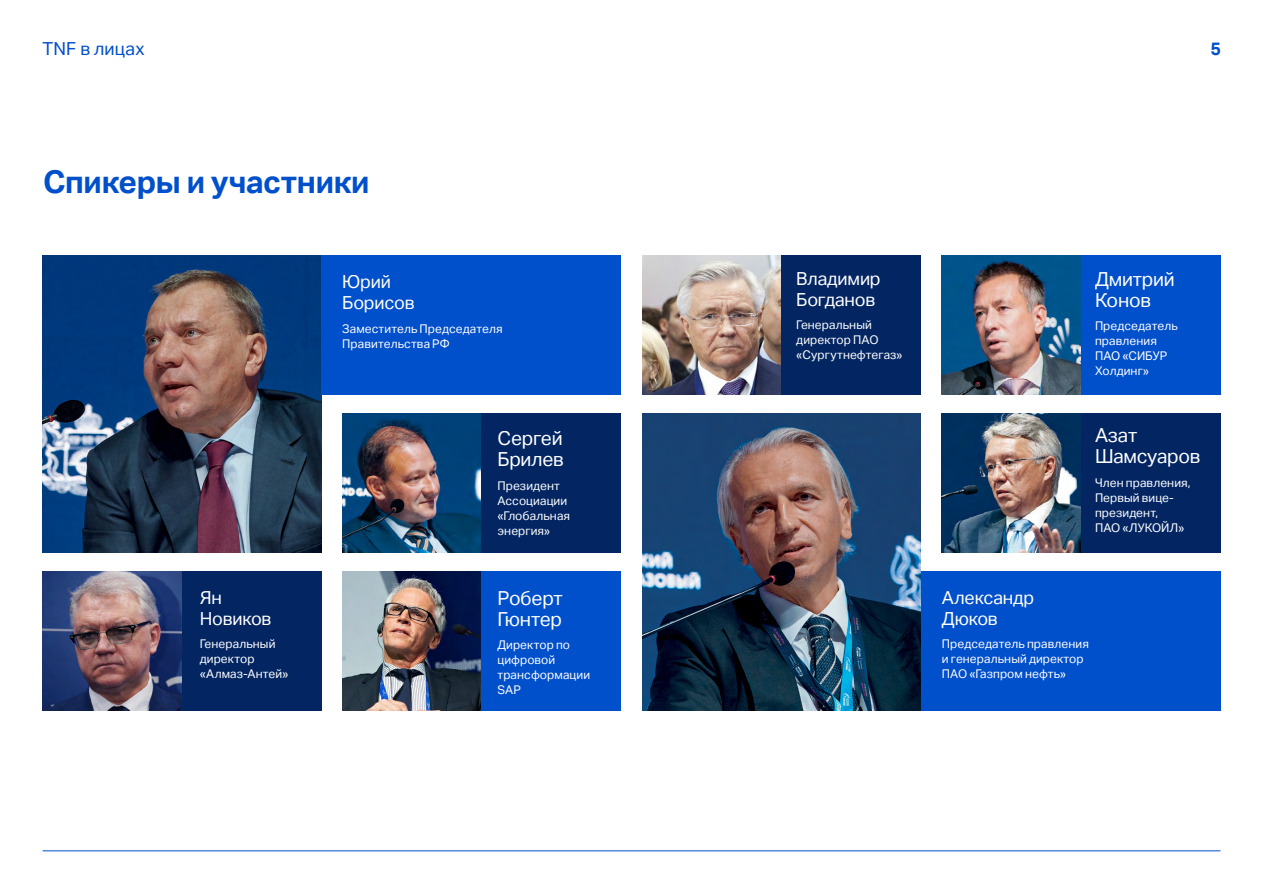
<style>
.page{position:relative;width:1263px;height:893px;background:#fff}
.page>*{position:absolute;margin:0;border:0;box-sizing:border-box;transform-origin:0 0}
.t1{font:700 31.5px "Aktiv Grotesk";letter-spacing:-.01em;color:#004fcb}
.t2{font:19.35px/21px "Aktiv Grotesk";letter-spacing:-.015em;color:#fff}
.t3{font:18px/21px "Aktiv Grotesk";letter-spacing:-.01em;color:#fff}
.t4{font:18px "Aktiv Grotesk";letter-spacing:.01em;color:#004fcb}
.t5{font:700 18px "Aktiv Grotesk";color:#004fcb}
.t6{font:12px/15px "Aktiv Grotesk";letter-spacing:.01em;color:#fff}
</style>
<div class="page">
<hr style="left:43px;top:850px;width:1177px;height:1px;background:#004fcb">
<img style="left:43px;top:255px;width:278px;height:298px">
<img style="left:642px;top:413px;width:279px;height:298px">
<img style="left:43px;top:571px;width:140px;height:140px">
<img style="left:342px;top:413px;width:140px;height:140px">
<img style="left:342px;top:571px;width:140px;height:140px">
<img style="left:942px;top:255px;width:139px;height:140px">
<img style="left:942px;top:413px;width:139px;height:140px">
<img style="left:642px;top:255px;width:139px;height:140px">
<div style="left:183px;top:571px;width:139px;height:140px;background:#032663"></div>
<div style="left:482px;top:413px;width:139px;height:140px;background:#032663"></div>
<div style="left:482px;top:571px;width:139px;height:140px;background:#004fcb"></div>
<div style="left:321px;top:255px;width:300px;height:140px;background:#004fcb"></div>
<div style="left:921px;top:571px;width:299px;height:140px;background:#004fcb"></div>
<div style="left:1081px;top:255px;width:139px;height:140px;background:#004fcb"></div>
<div style="left:1081px;top:413px;width:139px;height:140px;background:#032663"></div>
<div style="left:781px;top:255px;width:140px;height:140px;background:#032663"></div>
<h3 class="t4" style="left:43px;top:39px;width:104px">TNF в лицах</h3>
<h1 class="t1" style="left:43px;top:163px;width:328px">Спикеры и участники</h1>
<h3 class="t3" style="left:342px;top:271px;width:74px">Юрий<br>Борисов</h3>
<p class="t6" style="left:342px;top:321px;width:162px">Заместитель Председателя<br>Правительства РФ</p>
<h3 class="t3" style="left:200px;top:587px;width:73px">Ян<br>Новиков</h3>
<p class="t6" style="left:200px;top:636px;width:90px">Генеральный директор «Алмаз-Антей»</p>
<h2 class="t2" style="left:497px;top:428px;width:68px">Сергей<br>Брилев</h2>
<p class="t6" style="left:497px;top:478px;width:74px">Президент<br>Ассоциации «Глобальная энергия»</p>
<h2 class="t2" style="left:497px;top:587px;width:67px">Роберт<br>Гюнтер</h2>
<p class="t6" style="left:497px;top:637px;width:94px">Директор по цифровой трансформации<br>SAP</p>
<h3 class="t5" style="left:1210px;top:39px;width:12px">5</h3>
<h3 class="t3" style="left:796px;top:268px;width:86px">Владимир<br>Богданов</h3>
<p class="t6" style="left:796px;top:318px;width:108px">Генеральный директор ПАО «Сургутнефтегаз»</p>
<h2 class="t2" style="left:1095px;top:269px;width:81px">Дмитрий<br>Конов</h2>
<p class="t6" style="left:1095px;top:319px;width:84px">Председатель правления<br>ПАО «СИБУР<br>Холдинг»</p>
<h2 class="t2" style="left:1095px;top:425px;width:107px">Азат<br>Шамсуаров</h2>
<p class="t6" style="left:1095px;top:475px;width:97px">Член правления,<br>Первый вице&shy;президент,<br>ПАО «ЛУКОЙЛ»</p>
<h3 class="t3" style="left:942px;top:587px;width:94px">Александр<br>Дюков</h3>
<p class="t6" style="left:942px;top:636px;width:149px">Председатель правления и генеральный директор<br>ПАО «Газпром нефть»</p>
</div>
